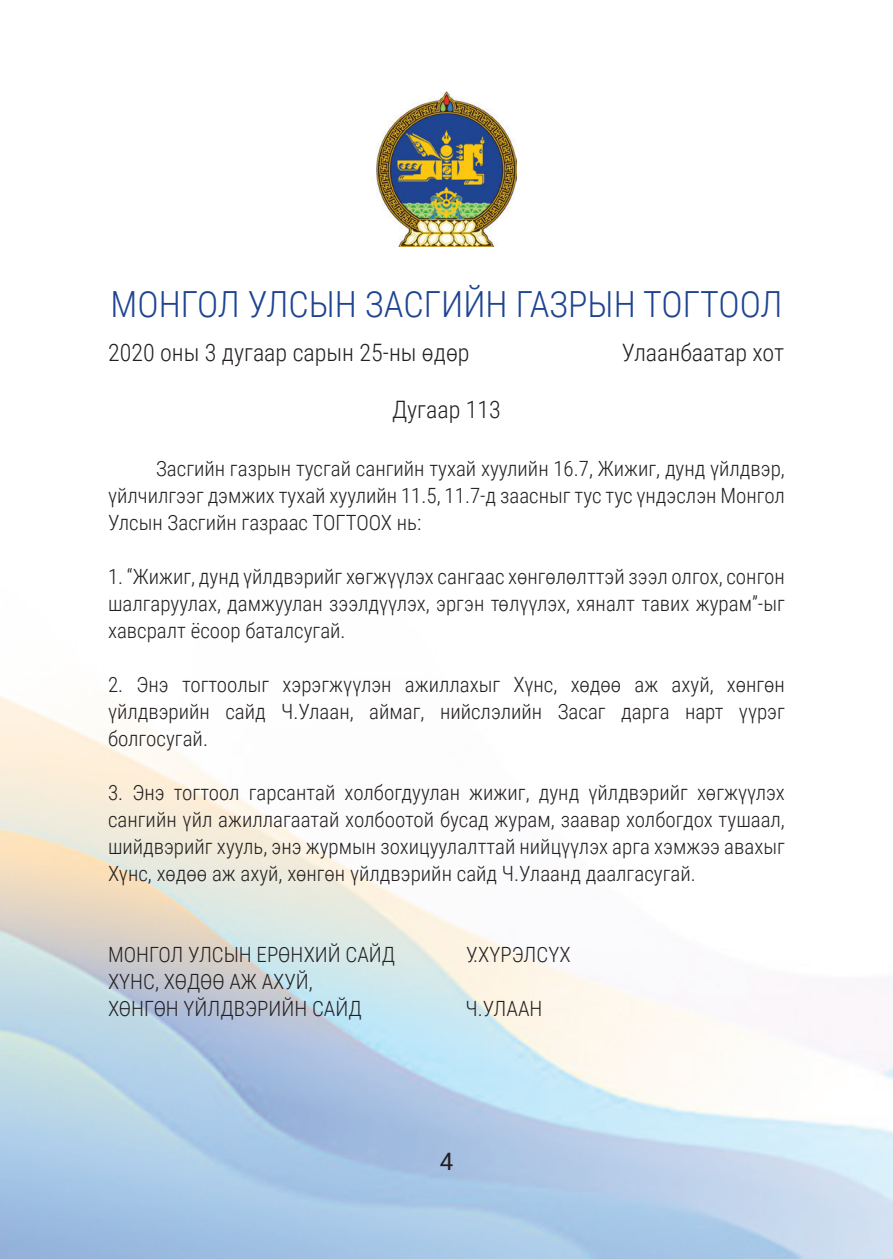
<style>
.page{position:relative;width:893px;height:1259px;background:#fff}
.page>*{position:absolute;margin:0;border:0;box-sizing:border-box;transform-origin:0 0}
.t1{font:300 36px "Roboto Condensed";color:#1e4491}
.t2{font:300 24px "Roboto Condensed";color:#231f20}
.t3{font:24px "Roboto";color:#231f20}
.t4{font:300 21px/27px "Roboto Condensed";color:#231f20;text-align:justify}
</style>
<div class="page">
<img style="left:377px;top:91px;width:139px;height:155px">
<h1 class="t1" style="left:111px;top:279px;width:673px">МОНГОЛ УЛСЫН ЗАСГИЙН ГАЗРЫН ТОГТООЛ</h1>
<p class="t2" style="left:108px;top:335px;width:363px">2020 оны 3 дугаар сарын 25-ны өдөр</p>
<p class="t2" style="left:622px;top:335px;width:164px">Улаанбаатар хот</p>
<p class="t2" style="left:392px;top:393px;width:110px">Дугаар 113</p>
<p class="t4" style="left:108px;top:454px;width:678px;text-indent:48px">Засгийн газрын тусгай сангийн тухай хуулийн 16.7, Жижиг, дунд үйлдвэр, үйлчилгээг дэмжих тухай хуулийн 11.5, 11.7-д заасныг тус тус үндэслэн Монгол Улсын Засгийн газраас ТОГТООХ нь:</p>
<p class="t4" style="left:108px;top:562px;width:678px">1. “Жижиг, дунд үйлдвэрийг хөгжүүлэх сангаас хөнгөлөлттэй зээл олгох, сонгон шалгаруулах, дамжуулан зээлдүүлэх, эргэн төлүүлэх, хяналт тавих журам”-ыг хавсралт ёсоор баталсугай.</p>
<p class="t4" style="left:108px;top:670px;width:678px">2. Энэ тогтоолыг хэрэгжүүлэн ажиллахыг Хүнс, хөдөө аж ахуй, хөнгөн үйлдвэрийн сайд Ч.Улаан, аймаг, нийслэлийн Засаг дарга нарт үүрэг болгосугай.</p>
<p class="t4" style="left:108px;top:778px;width:678px">3. Энэ тогтоол гарсантай холбогдуулан жижиг, дунд үйлдвэрийг хөгжүүлэх сангийн үйл ажиллагаатай холбоотой бусад журам, заавар холбогдох тушаал, шийдвэрийг хууль, энэ журмын зохицуулалттай нийцүүлэх арга хэмжээ авахыг Хүнс, хөдөө аж ахуй, хөнгөн үйлдвэрийн сайд Ч.Улаанд даалгасугай.</p>
<p class="t4" style="left:108px;top:940px;width:289px">МОНГОЛ УЛСЫН ЕРӨНХИЙ САЙД</p>
<p class="t4" style="left:466px;top:940px;width:106px">У.ХҮРЭЛСҮХ</p>
<p class="t4" style="left:108px;top:967px;width:255px">ХҮНС, ХӨДӨӨ АЖ АХУЙ,<br>ХӨНГӨН ҮЙЛДВЭРИЙН САЙД</p>
<p class="t4" style="left:466px;top:994px;width:78px">Ч.УЛААН</p>
<p class="t3" style="left:440px;top:1145px;width:15px">4</p>
</div>
